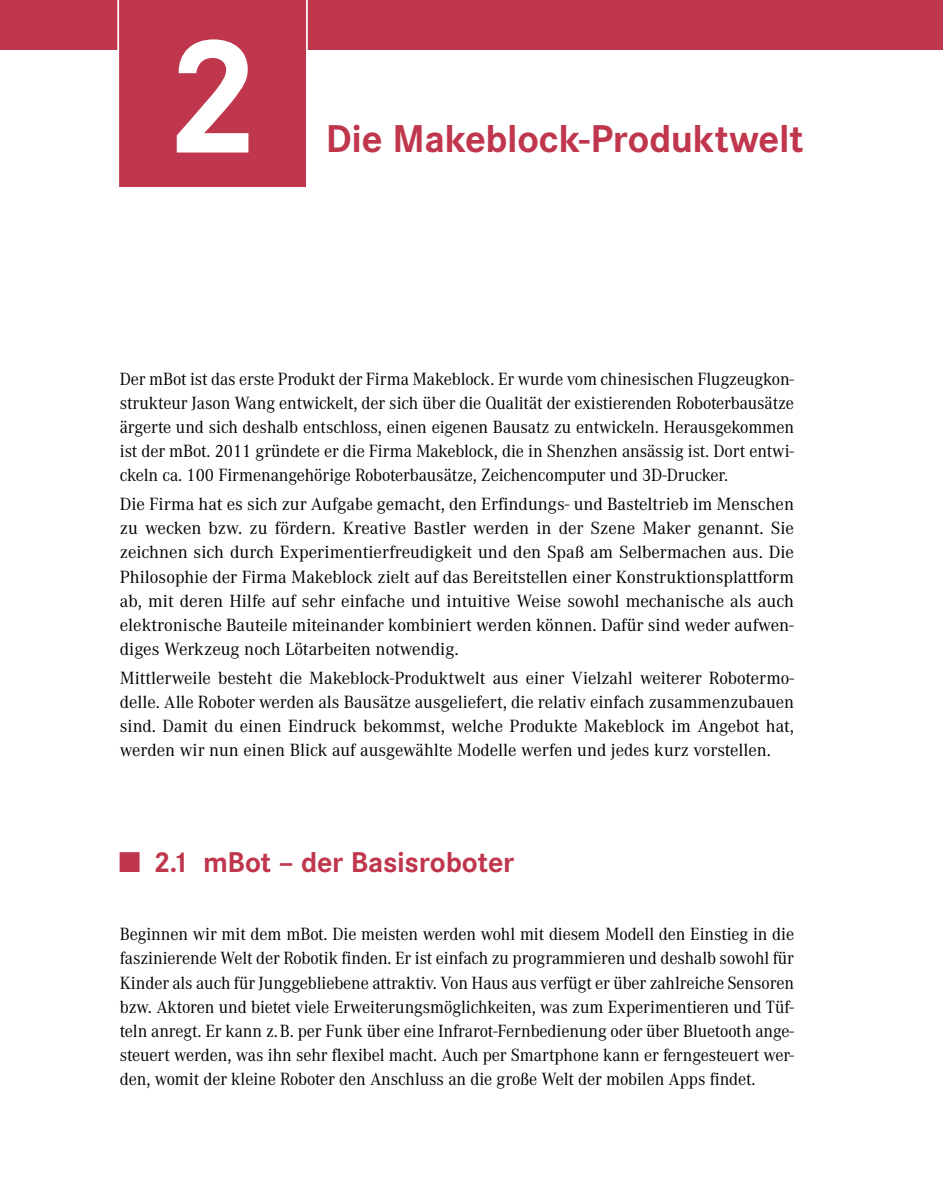
<style>
.page{position:relative;width:943px;height:1191px;background:#fff}
.page>*{position:absolute;margin:0;border:0;box-sizing:border-box;transform-origin:0 0}
.t1{font:700 169.75px "Corporate S Pro";color:#fff}
.t2{font:700 40.25px "Corporate S Pro";letter-spacing:-.01em;color:#bf364d}
.t3{font:700 29.75px "Corporate S Pro";letter-spacing:-.01em;color:#bf364d}
.t4{font:18.38px/24.2px "Corporate A Pro";letter-spacing:-.005em;color:#000;text-align:justify;scale:.96 1}
.t5{font:18.38px/24.2px "Corporate A Pro";letter-spacing:-.005em;color:#000;text-align:justify}
</style>
<div class="page">
<div style="left:0;top:0;width:943px;height:50px;background:#bf364d"></div>
<div style="left:119px;top:22px;width:187px;height:165px;background:#bf364d"></div>
<hr style="left:117px;top:0;width:2px;height:187px;background:#fff">
<hr style="left:306px;top:0;width:2px;height:187px;background:#fff">
<h1 class="t1" style="left:164px;top:-38px;width:98px">2</h1>
<h2 class="t2" style="left:326px;top:107px;width:479px">Die Makeblock-Produktwelt</h2>
<p class="t4" style="left:120px;top:366px;width:704px">Der mBot ist das erste Produkt der Firma Makeblock. Er wurde vom chinesischen Flugzeugkon&shy;strukteur Jason Wang entwickelt, der sich über die Qualität der existierenden Roboterbausätze ärgerte und sich deshalb entschloss, einen eigenen Bausatz zu entwickeln. Herausgekommen ist der mBot. 2011 gründete er die Firma Makeblock, die in Shenzhen ansässig ist. Dort entwi&shy;ckeln ca. 100 Firmenangehörige Roboterbausätze, Zeichencomputer und 3D-Drucker.</p>
<p class="t5" style="left:120px;top:491px;width:675px">Die Firma hat es sich zur Aufgabe gemacht, den Erfindungs- und Basteltrieb im Menschen zu wecken bzw. zu fördern. Kreative Bastler werden in der Szene Maker genannt. Sie zeichnen sich durch Experimentierfreudigkeit und den Spaß am Selbermachen aus. Die Philosophie der Firma Makeblock zielt auf das Bereitstellen einer Konstruktionsplattform ab, mit deren Hilfe auf sehr einfache und intuitive Weise sowohl mechanische als auch elektronische Bauteile miteinander kombiniert werden können. Dafür sind weder aufwen&shy;diges Werkzeug noch Lötarbeiten notwendig.</p>
<p class="t5" style="left:120px;top:665px;width:675px">Mittlerweile besteht die Makeblock-Produktwelt aus einer Vielzahl weiterer Robotermo&shy;delle. Alle Roboter werden als Bausätze ausgeliefert, die relativ einfach zusammenzubauen sind. Damit du einen Eindruck bekommst, welche Produkte Makeblock im Angebot hat, werden wir nun einen Blick auf ausgewählte Modelle werfen und jedes kurz vorstellen.</p>
<h3 class="t3" style="left:120px;top:838px;width:396px">■ 2.1 mBot – der Basisroboter</h3>
<p class="t4" style="left:120px;top:921px;width:704px">Beginnen wir mit dem mBot. Die meisten werden wohl mit diesem Modell den Einstieg in die faszinierende Welt der Robotik finden. Er ist einfach zu programmieren und deshalb sowohl für Kinder als auch für Junggebliebene attraktiv. Von Haus aus verfügt er über zahlreiche Sensoren bzw. Aktoren und bietet viele Erweiterungsmöglichkeiten, was zum Experimentieren und Tüf&shy;teln anregt. Er kann z. B. per Funk über eine Infrarot-Fernbedienung oder über Bluetooth ange&shy;steuert werden, was ihn sehr flexibel macht. Auch per Smartphone kann er ferngesteuert wer&shy;den, womit der kleine Roboter den Anschluss an die große Welt der mobilen Apps findet.</p>
</div>
